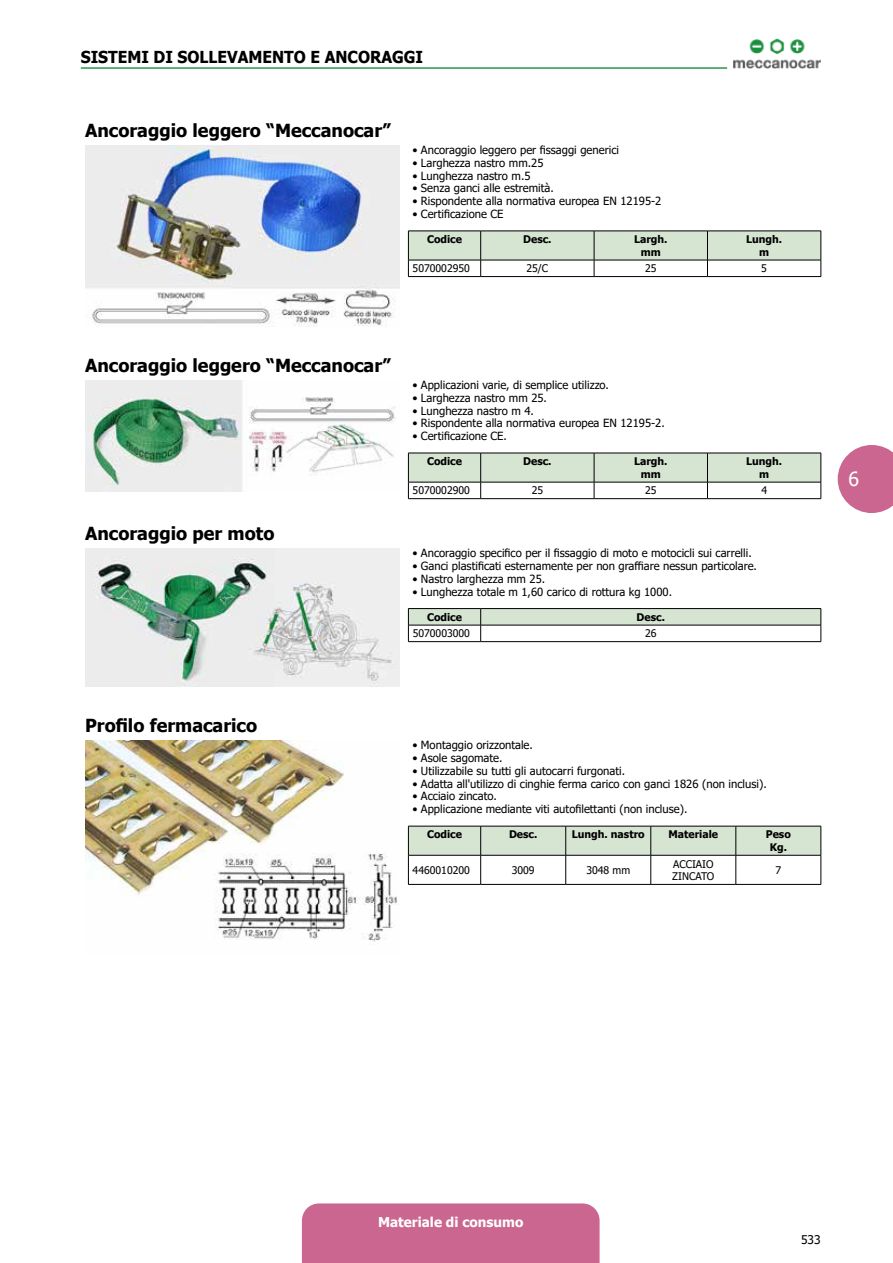
<style>
.page{position:relative;width:893px;height:1263px;background:#fff}
.page>*{position:absolute;margin:0;border:0;box-sizing:border-box;transform-origin:0 0}
.t1{font:19.5px "Tahoma";color:#fff}
.t2{font:700 18px "Tahoma";color:#000}
.t3{font:700 16.5px "Tahoma";color:#000;scale:.95 1}
.t4{font:700 13.5px "Tahoma";color:#fff}
.t5{font:12px "Tahoma";color:#000}
.t6{font:11.25px "Tahoma";color:#000}
.t7{font:700 10.5px/12.6px "Tahoma";color:#000;text-align:center}
.t8{font:10.5px/12.6px "Tahoma";color:#000}
</style>
<div class="page">
<div style="left:302px;top:1203px;width:298px;height:60px;background:#ca668f"></div>
<svg style="left:838px;top:445px;width:55px;height:68px;background:#d27da0"></svg>
<img style="left:733px;top:38px;width:88px;height:31px">
<hr style="left:81px;top:67px;width:646px;height:2px;background:#28974e">
<img style="left:85px;top:146px;width:315px;height:180px">
<svg style="left:408px;top:231px;width:414px;height:45px"></svg>
<hr style="left:408px;top:276px;width:73px;height:1px;background:#000">
<hr style="left:481px;top:276px;width:113px;height:1px;background:#000">
<hr style="left:594px;top:276px;width:113px;height:1px;background:#000">
<hr style="left:707px;top:276px;width:114px;height:1px;background:#000">
<img style="left:85px;top:380px;width:311px;height:111px">
<svg style="left:408px;top:453px;width:414px;height:45px"></svg>
<hr style="left:408px;top:498px;width:73px;height:1px;background:#000">
<hr style="left:481px;top:498px;width:113px;height:1px;background:#000">
<hr style="left:594px;top:498px;width:113px;height:1px;background:#000">
<hr style="left:707px;top:498px;width:114px;height:1px;background:#000">
<img style="left:85px;top:549px;width:315px;height:138px">
<svg style="left:408px;top:608px;width:414px;height:33px"></svg>
<hr style="left:408px;top:641px;width:73px;height:1px;background:#000">
<hr style="left:481px;top:641px;width:340px;height:1px;background:#000">
<img style="left:85px;top:741px;width:314px;height:201px">
<svg style="left:408px;top:826px;width:414px;height:58px"></svg>
<hr style="left:408px;top:884px;width:73px;height:1px;background:#000">
<hr style="left:481px;top:884px;width:85px;height:1px;background:#000">
<hr style="left:566px;top:884px;width:85px;height:1px;background:#000">
<hr style="left:651px;top:884px;width:85px;height:1px;background:#000">
<hr style="left:736px;top:884px;width:85px;height:1px;background:#000">
<h3 class="t3" style="left:81px;top:45px;width:270px">Sistemi di sollevam ento e anc</h3>
<h3 class="t3" style="left:358px;top:45px;width:38px">oragg</h3>
<h3 class="t3" style="left:416px;top:45px;width:9px">i</h3>
<h2 class="t2" style="left:85px;top:118px;width:307px">Ancoraggio leggero “Meccanocar”</h2>
<p class="t6" style="left:412px;top:143px;width:208px">• Ancoraggio leggero per fissaggi generici</p>
<p class="t6" style="left:412px;top:155px;width:133px">• Larghezza nastro mm.25</p>
<p class="t6" style="left:412px;top:168px;width:120px">• Lunghezza nastro m.5</p>
<p class="t6" style="left:412px;top:181px;width:143px">• Senza ganci alle estremità.</p>
<p class="t6" style="left:412px;top:194px;width:250px">• Rispondente alla normativa europea EN 12195-2</p>
<p class="t6" style="left:412px;top:206px;width:93px">• Certificazione CE</p>
<p class="t7" style="left:427px;top:233px;width:37px">Codice</p>
<p class="t7" style="left:523px;top:233px;width:30px">Desc.</p>
<p class="t7" style="left:634px;top:233px;width:35px">Largh. mm</p>
<p class="t7" style="left:746px;top:233px;width:38px">Lungh. m</p>
<p class="t8" style="left:413px;top:263px;width:59px">5070002950</p>
<p class="t8" style="left:526px;top:263px;width:23px">25/C</p>
<p class="t8" style="left:645px;top:263px;width:13px">25</p>
<p class="t8" style="left:761px;top:263px;width:7px">5</p>
<h2 class="t2" style="left:85px;top:353px;width:307px">Ancoraggio leggero “Meccanocar”</h2>
<h2 class="t2" style="left:85px;top:521px;width:191px">Ancoraggio per moto</h2>
<p class="t6" style="left:412px;top:377px;width:198px">• Applicazioni varie, di semplice utilizzo.</p>
<p class="t6" style="left:412px;top:390px;width:136px">• Larghezza nastro mm 25.</p>
<p class="t6" style="left:412px;top:403px;width:123px">• Lunghezza nastro m 4.</p>
<p class="t6" style="left:412px;top:416px;width:254px">• Rispondente alla normativa europea EN 12195-2.</p>
<p class="t6" style="left:412px;top:428px;width:96px">• Certificazione CE.</p>
<p class="t7" style="left:427px;top:456px;width:37px">Codice</p>
<p class="t7" style="left:523px;top:456px;width:30px">Desc.</p>
<p class="t7" style="left:634px;top:456px;width:35px">Largh. mm</p>
<p class="t7" style="left:746px;top:456px;width:38px">Lungh. m</p>
<p class="t8" style="left:413px;top:485px;width:59px">5070002900</p>
<p class="t8" style="left:532px;top:485px;width:13px">25</p>
<p class="t8" style="left:645px;top:485px;width:13px">25</p>
<p class="t8" style="left:761px;top:485px;width:7px">4</p>
<p class="t6" style="left:412px;top:546px;width:341px">• Ancoraggio specifico per il fissaggio di moto e motocicli sui carrelli.</p>
<p class="t6" style="left:412px;top:558px;width:346px">• Ganci plastificati esternamente per non graffiare nessun particolare.</p>
<p class="t6" style="left:412px;top:571px;width:134px">• Nastro larghezza mm 25.</p>
<p class="t6" style="left:412px;top:584px;width:261px">• Lunghezza totale m 1,60 carico di rottura kg 1000.</p>
<p class="t7" style="left:427px;top:611px;width:37px">Codice</p>
<p class="t7" style="left:637px;top:611px;width:30px">Desc.</p>
<p class="t8" style="left:413px;top:628px;width:59px">5070003000</p>
<p class="t8" style="left:645px;top:628px;width:13px">26</p>
<h2 class="t2" style="left:85px;top:713px;width:174px">Profilo fermacarico</h2>
<p class="t6" style="left:412px;top:738px;width:122px">• Montaggio orizzontale.</p>
<p class="t6" style="left:412px;top:750px;width:92px">• Asole sagomate.</p>
<p class="t6" style="left:412px;top:763px;width:214px">• Utilizzabile su tutti gli autocarri furgonati.</p>
<p class="t6" style="left:412px;top:776px;width:356px">• Adatta all'utilizzo di cinghie ferma carico con ganci 1826 (non inclusi).</p>
<p class="t6" style="left:412px;top:789px;width:86px">• Acciaio zincato.</p>
<p class="t6" style="left:412px;top:801px;width:276px">• Applicazione mediante viti autofilettanti (non incluse).</p>
<p class="t7" style="left:427px;top:829px;width:37px">Codice</p>
<p class="t7" style="left:509px;top:829px;width:30px">Desc.</p>
<p class="t7" style="left:572px;top:829px;width:74px">Lungh. nastro</p>
<p class="t7" style="left:668px;top:829px;width:51px">Materiale</p>
<p class="t7" style="left:766px;top:829px;width:27px">Peso<br>Kg.</p>
<p class="t8" style="left:413px;top:864px;width:59px">4460010200</p>
<p class="t8" style="left:512px;top:864px;width:24px">3009</p>
<p class="t8" style="left:586px;top:864px;width:45px">3048 mm</p>
<p class="t8" style="left:672px;top:858px;width:44px">ACCIAIO<br>ZINCATO</p>
<p class="t8" style="left:775px;top:864px;width:7px">7</p>
<h1 class="t1" style="left:848px;top:466px;width:12px">6</h1>
<p class="t4" style="left:378px;top:1212px;width:147px">Materiale di consumo</p>
<p class="t5" style="left:801px;top:1231px;width:21px">533</p>
</div>
